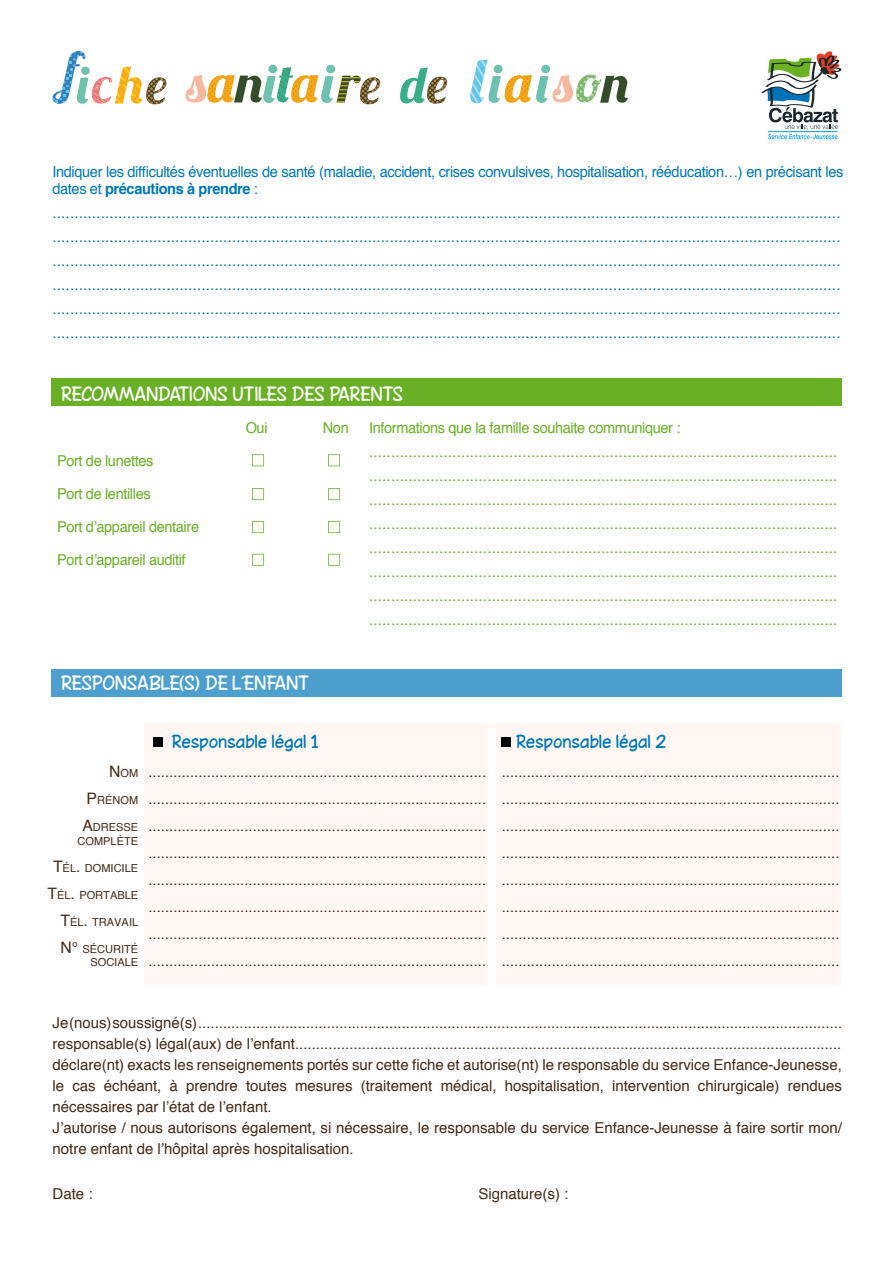
<style>
.page{position:relative;width:893px;height:1263px;background:#fff}
.page>*{position:absolute;margin:0;border:0;box-sizing:border-box;transform-origin:0 0}
.t1{font:18px "Chinacat";color:#fff}
.t2{font:16.5px "Chinacat";color:#0076b9}
.t3{font:15.75px/24px "Helvetica";color:#0076b9;text-align:justify}
.t4{font:15.75px/24px "Helvetica";color:#6ab026;text-align:justify}
.t5{font:15px/27px "Helvetica";color:#432a19;text-align:justify}
.t6{font:15px/16.5px "Helvetica";letter-spacing:-.025em;color:#0076b9}
.t7{font:15px "Helvetica";letter-spacing:-.025em;color:#6ab026}
.t8{font:10.95px/13.5px "Helvetica";color:#432a19;text-align:center}
.s1{font-weight:700}
.s2{font-size:15.75px}
</style>
<div class="page">
<svg style="left:761px;top:51px;width:81px;height:88px"></svg>
<div style="left:51px;top:378px;width:791px;height:28px;background:#6ab026"></div>
<div style="left:51px;top:669px;width:791px;height:28px;background:#4d9fce"></div>
<div style="left:145px;top:723px;width:697px;height:262px;background:#fef7f3"></div>
<div style="left:488px;top:728px;width:8px;height:257px;background:#fff"></div>
<div style="left:153px;top:737px;width:9px;height:10px;background:#000"></div>
<div style="left:502px;top:737px;width:9px;height:10px;background:#000"></div>
<svg style="left:400px;top:68px;width:47px;height:36px"></svg>
<svg style="left:53px;top:51px;width:113px;height:54px"></svg>
<svg style="left:186px;top:65px;width:194px;height:40px"></svg>
<svg style="left:470px;top:59px;width:158px;height:45px"></svg>
<svg style="left:252px;top:454px;width:12px;height:12px"></svg>
<svg style="left:328px;top:454px;width:12px;height:12px"></svg>
<svg style="left:252px;top:488px;width:12px;height:12px"></svg>
<svg style="left:328px;top:488px;width:12px;height:12px"></svg>
<svg style="left:252px;top:521px;width:12px;height:12px"></svg>
<svg style="left:328px;top:521px;width:12px;height:12px"></svg>
<svg style="left:252px;top:554px;width:12px;height:12px"></svg>
<svg style="left:328px;top:554px;width:12px;height:12px"></svg>
<p class="t6" style="left:53px;top:163px;width:792px">Indiquer les difficultés éventuelles de santé (maladie, accident, crises convulsives, hospitalisation, rééducation…) en précisant les dates et <span class="s1">précautions à prendre</span> :</p>
<p class="t3" style="left:53px;top:200px;width:790px">.................................................................................................................................................................................... .................................................................................................................................................................................... .................................................................................................................................................................................... .................................................................................................................................................................................... .................................................................................................................................................................................... ....................................................................................................................................................................................</p>
<p class="t1" style="left:61px;top:383px;width:344px">RECOMMANDATIONS UTILES DES PARENTS</p>
<p class="t7" style="left:57px;top:452px;width:98px">Port de lunettes</p>
<p class="t7" style="left:57px;top:485px;width:95px">Port de lentilles</p>
<p class="t7" style="left:57px;top:518px;width:144px">Port d’appareil dentaire</p>
<p class="t7" style="left:57px;top:551px;width:130px">Port d’appareil auditif</p>
<p class="t7" style="left:246px;top:419px;width:23px">Oui</p>
<p class="t7" style="left:323px;top:419px;width:27px">Non</p>
<p class="t1" style="left:61px;top:672px;width:249px">RESPONSABLE(S) DE L’ENFANT</p>
<p class="t7" style="left:369px;top:419px;width:313px">Informations que la famille souhaite communiquer :</p>
<p class="t4" style="left:369px;top:439px;width:470px">........................................................................................................... ........................................................................................................... ........................................................................................................... ........................................................................................................... ........................................................................................................... ........................................................................................................... ........................................................................................................... ...........................................................................................................</p>
<p class="t8" style="left:109px;top:766px;width:31px"><span class="s2">N</span>OM</p>
<p class="t8" style="left:87px;top:793px;width:53px"><span class="s2">P</span> RÉNOM</p>
<p class="t8" style="left:78px;top:820px;width:62px"><span class="s2">A</span>DRESSE<br>COMPLÈTE</p>
<p class="t8" style="left:53px;top:861px;width:87px"><span class="s2">T</span>ÉL<span class="s2">.</span> DOMICILE</p>
<p class="t8" style="left:48px;top:888px;width:92px"><span class="s2">T</span>ÉL<span class="s2">.</span> PORTABLE</p>
<p class="t8" style="left:60px;top:915px;width:79px"><span class="s2">T</span>ÉL<span class="s2">.</span> TRAVAIL</p>
<p class="t8" style="left:60px;top:942px;width:79px;text-align:right"><span class="s2">N°</span> SÉCURITÉ<br>SOCIALE</p>
<p class="t2" style="left:172px;top:732px;width:148px">Responsable légal 1</p>
<p class="t2" style="left:517px;top:732px;width:152px">Responsable légal 2</p>
<p class="t5" style="left:502px;top:758px;width:339px">................................................................................. ................................................................................. ................................................................................. ................................................................................. ................................................................................. ................................................................................. ................................................................................. .................................................................................</p>
<p class="t5" style="left:148px;top:757px;width:339px">................................................................................. ................................................................................. ................................................................................. ................................................................................. ................................................................................. ................................................................................. ................................................................................. .................................................................................</p>
<p class="t5" style="left:53px;top:1012px;width:791px;line-height:21px;text-align:left">Je (nous) soussigné(s) ........................................................................................................................................................... responsable(s) légal(aux) de l’enfant................................................................................................................................... déclare(nt) exacts les renseignements portés sur cette fiche et autorise(nt) le responsable du service Enfance-Jeunesse, le cas échéant, à prendre toutes mesures (traitement médical, hospitalisation, intervention chirurgicale) rendues nécessaires par l’état de l’enfant.<br>J’autorise / nous autorisons également, si nécessaire, le responsable du service Enfance-Jeunesse à faire sortir mon/ notre enfant de l’hôpital après hospitalisation.</p>
<p class="t5" style="left:53px;top:1180px;width:42px">Date :</p>
<p class="t5" style="left:478px;top:1180px;width:92px">Signature(s) :</p>
</div>
